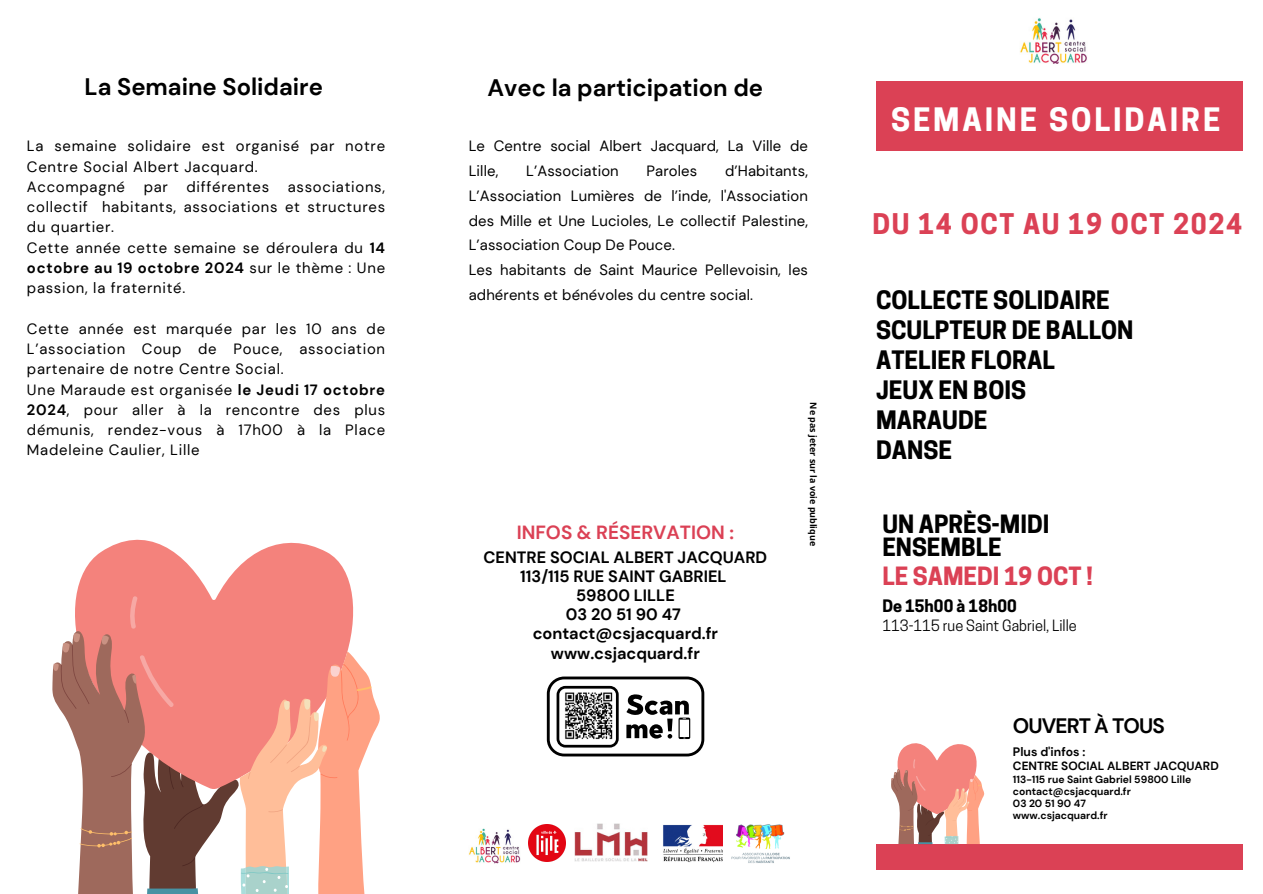
<style>
.page{position:relative;width:1263px;height:894px;background:#fff}
.page>*{position:absolute;margin:0;border:0;box-sizing:border-box;transform-origin:0 0}
.t1{font:700 30.3px "Cooper Hewitt";letter-spacing:.095em;color:#fff}
.t2{font:700 26.7px "Cooper Hewitt";letter-spacing:.065em;color:#db4155}
.t3{font:700 23.85px/29.8px "Cooper Hewitt";color:#000}
.t4{font:700 23.85px "DM Sans";color:#000}
.t5{font:700 23.7px/23.2px "Cooper Hewitt";color:#000}
.t6{font:700 23.7px "Cooper Hewitt";color:#db4155}
.t7{font:700 20.85px "DM Sans";letter-spacing:-.045em;color:#000}
.t8{font:700 19.05px "DM Sans";color:#db4155}
.t9{font:700 16.35px/19.2px "DM Sans";color:#000;text-align:center}
.t10{font:700 16.2px "Cooper Hewitt";color:#000}
.t11{font:14.85px/20.2px "DM Sans";letter-spacing:.05em;color:#000;text-align:justify}
.t12{font:14.85px/24.8px "DM Sans";letter-spacing:.01em;color:#000}
.t13{font:14.7px "Cooper Hewitt";color:#000}
.t14{font:700 12.3px "DM Sans";color:#000}
.t15{font:700 11.85px "DM Sans";color:#000}
.t16{font:700 10.35px/12.1px "DM Sans";color:#000}
.t17{font:700 8.85px "Open Sans";color:#000}
.s1{font-weight:700}
</style>
<div class="page">
<div style="left:876px;top:81px;width:367px;height:70px;background:#db4155"></div>
<img style="left:469px;top:828px;width:51px;height:36px">
<div style="left:876px;top:844px;width:367px;height:26px;background:#db4155"></div>
<svg style="left:547px;top:676px;width:157px;height:80px"></svg>
<div style="left:563px;top:692px;width:48px;height:49px;background:#f8f8f8"></div>
<img style="left:565px;top:692px;width:48px;height:47px">
<img style="left:1020px;top:18px;width:67px;height:46px">
<svg style="left:891px;top:743px;width:93px;height:100px"></svg>
<img style="left:663px;top:824px;width:60px;height:38px">
<img style="left:731px;top:824px;width:59px;height:39px">
<img style="left:528px;top:824px;width:37px;height:37px">
<img style="left:574px;top:823px;width:74px;height:38px">
<svg style="left:76px;top:539px;width:276px;height:57px;fill:#f4827c"></svg>
<svg style="left:52px;top:596px;width:328px;height:297px"></svg>
<p class="t4" style="left:85px;top:71px;width:240px">La Semaine Solidaire</p>
<h5 class="t11" style="left:27px;top:136px;width:360px">La semaine solidaire est organisé par notre<br>Centre Social Albert Jacquard.</h5>
<p class="t11" style="left:27px;top:177px;width:100px">Accompagné</p>
<p class="t11" style="left:144px;top:177px;width:26px">par</p>
<p class="t11" style="left:187px;top:177px;width:84px">différentes</p>
<p class="t11" style="left:27px;top:177px;width:360px;text-indent:261px">associations, collectif habitants, associations et structures du quartier.</p>
<p class="t11" style="left:27px;top:237px;width:360px">Cette année cette semaine se déroulera du <span class="s1">14 octobre au 19 octobre 2024</span> sur le thème : Une passion, la fraternité.</p>
<p class="t11" style="left:27px;top:318px;width:360px">Cette année est marquée par les 10 ans de L’association Coup de Pouce, association partenaire de notre Centre Social.</p>
<p class="t11" style="left:27px;top:379px;width:360px">Une Maraude est organisée <span class="s1">le Jeudi 17 octobre 2024</span>, pour aller à la rencontre des plus démunis, rendez-vous à 17h00 à la Place Madeleine Caulier, Lille</p>
<p class="t4" style="left:488px;top:72px;width:277px">Avec la participation de</p>
<p class="t12" style="left:469px;top:134px;width:341px">Le Centre social Albert Jacquard, La Ville de<br>Lille,</p>
<p class="t11" style="left:469px;top:158px;width:341px;line-height:24.8px;text-indent:256px">d’Habitants, L’Association Lumières de l’inde, l'Association des Mille et Une Lucioles, Le collectif Palestine, L’association Coup De Pouce.</p>
<p class="t12" style="left:469px;top:257px;width:341px">Les habitants de Saint Maurice Pellevoisin, les adhérents et bénévoles du centre social.</p>
<p class="t12" style="left:526px;top:158px;width:94px">L’Association</p>
<p class="t12" style="left:646px;top:158px;width:52px">Paroles</p>
<h4 class="t8" style="left:517px;top:520px;width:219px">INFOS &amp; RÉSERVATION :</h4>
<p class="t9" style="left:484px;top:547px;width:285px">CENTRE SOCIAL ALBERT JACQUARD<br>113/115 RUE SAINT GABRIEL<br>59800 LILLE<br>03 20 51 90 47 contact@csjacquard.fr www.csjacquard.fr</p>
<p class="t17" style="left:820px;top:402px;width:145px;rotate:90deg">Ne pas jeter sur la voie publique</p>
<p class="t1" style="left:891px;top:108px;width:331px">SEMAINE SOLIDAIRE</p>
<p class="t2" style="left:872px;top:214px;width:371px">DU 14 OCT AU 19 OCT 2024</p>
<p class="t3" style="left:876px;top:288px;width:259px">COLLECTE SOLIDAIRE<br>SCULPTEUR DE BALLON<br>ATELIER FLORAL<br>JEUX EN BOIS<br>MARAUDE<br>DANSE</p>
<h3 class="t5" style="left:882px;top:515px;width:169px">UN APRÈS-MIDI<br>ENSEMBLE</h3>
<h3 class="t6" style="left:882px;top:567px;width:212px">LE SAMEDI 19 OCT !</h3>
<p class="t10" style="left:882px;top:599px;width:136px">De 15h00 à 18h00</p>
<p class="t13" style="left:882px;top:620px;width:196px">113-115 rue Saint Gabriel, Lille</p>
<p class="t7" style="left:1013px;top:711px;width:153px">OUVERT À TOUS</p>
<p class="t14" style="left:1013px;top:743px;width:74px">Plus d'infos :</p>
<p class="t15" style="left:1013px;top:757px;width:207px">CENTRE SOCIAL ALBERT JACQUARD</p>
<p class="t16" style="left:1013px;top:772px;width:180px">113-115 rue Saint Gabriel 59800 Lille contact@csjacquard.fr<br>03 20 51 90 47<br>www.csjacquard.fr</p>
</div>
